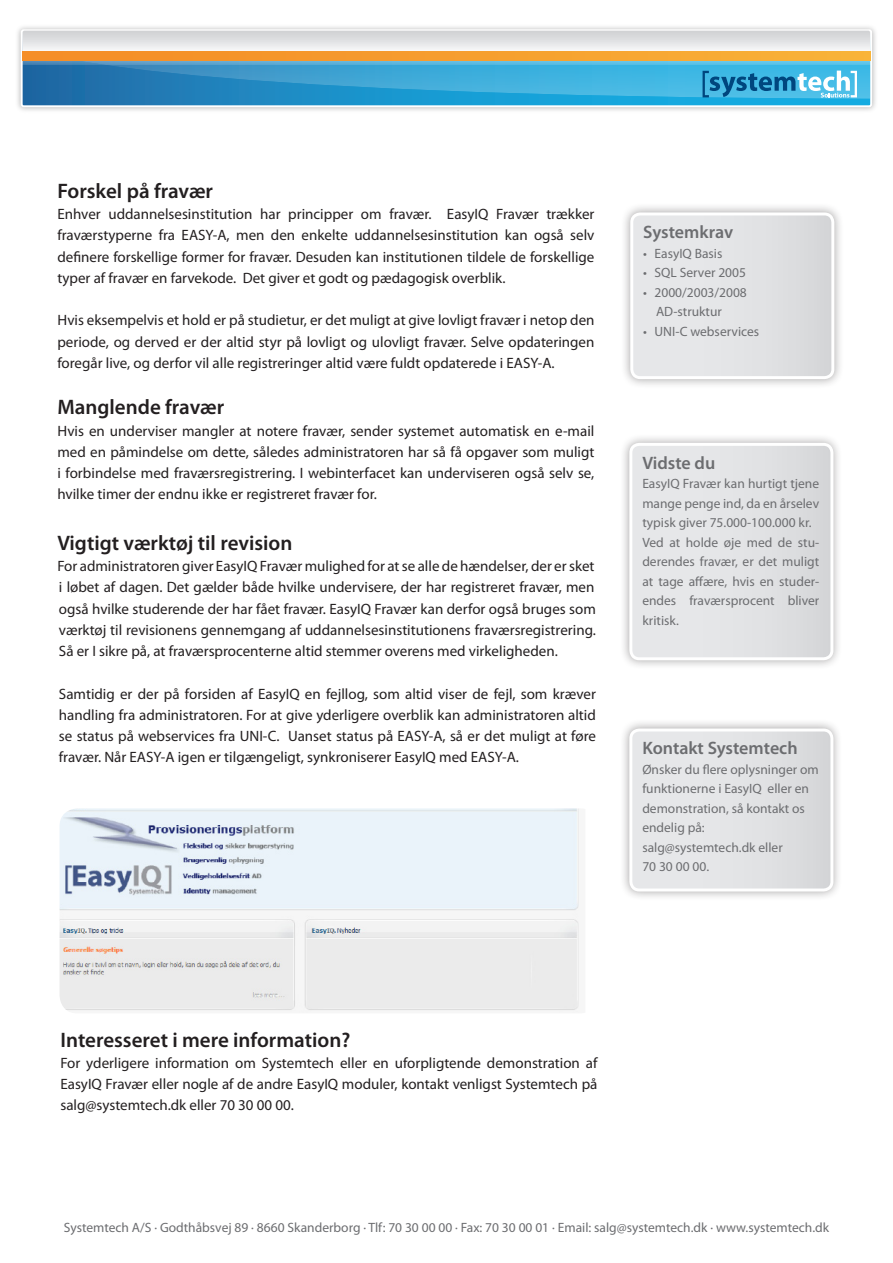
<style>
.page{position:relative;width:893px;height:1263px;background:#fff}
.page>*{position:absolute;margin:0;border:0;box-sizing:border-box;transform-origin:0 0}
.Underoverskrift{font:600 21px "Myriad Pro";color:#231f20}
.Brødtekst{font:600 21px "Myriad Pro";color:#231f20}
.Box_overskrift{font:600 18px "Myriad Pro";color:#6c6d70}
.Brødtekst-2{font:15px/21.3px "Myriad Pro";color:#231f20;text-align:justify}
.Box_brødtekst{font:13.5px/19.5px "Myriad Pro";color:#6c6d70;text-align:justify}
.Bullet_i_box{font:13.5px/19.5px "Myriad Pro";color:#6c6d70}
</style>
<div class="page">
<img style="left:17px;top:26px;width:859px;height:85px">
<svg style="left:24px;top:74px;width:845px;height:30px;background:#1a8dc5"></svg>
<div style="left:21px;top:29px;width:851px;height:78px;border:2px solid #fff;border-radius:2px"></div>
<svg style="left:23px;top:31px;width:847px;height:20px"></svg>
<svg style="left:23px;top:51px;width:847px;height:10px;background:#f69e2e"></svg>
<svg style="left:55px;top:60px;width:815px;height:39px;background:#40a1cd"></svg>
<div style="left:619px;top:719px;width:224px;height:182px;background:#231f20;opacity:.4"></div>
<svg style="left:631px;top:730px;width:201px;height:160px;background:#e1e2e4"></svg>
<div style="left:629px;top:728px;width:204px;height:163px;border:3px solid #fff;border-radius:9px"></div>
<img style="left:60px;top:808px;width:519px;height:204px">
<div style="left:620px;top:203px;width:224px;height:186px;background:#231f20;opacity:.4"></div>
<svg style="left:632px;top:214px;width:201px;height:164px;background:#e1e2e4"></svg>
<div style="left:630px;top:212px;width:204px;height:167px;border:3px solid #fff;border-radius:9px"></div>
<div style="left:619px;top:433px;width:224px;height:237px;background:#231f20;opacity:.4"></div>
<svg style="left:631px;top:444px;width:201px;height:215px;background:#e1e2e4"></svg>
<div style="left:629px;top:443px;width:204px;height:217px;border:3px solid #fff;border-radius:9px"></div>
<p class="Underoverskrift" style="left:57px;top:177px;width:157px">Forskel på fravær</p>
<p class="Brødtekst-2" style="left:57px;top:203px;width:539px">Enhver uddannelsesinstitution har principper om fravær. EasyIQ Fravær trækker fraværstyperne fra EASY-A, men den enkelte uddannelsesinstitution kan også selv definere forskellige former for fravær. Desuden kan institutionen tildele de forskellige typer af fravær en farvekode. Det giver et godt og pædagogisk overblik.</p>
<p class="Brødtekst-2" style="left:57px;top:309px;width:539px">Hvis eksempelvis et hold er på studietur, er det muligt at give lovligt fravær i netop den periode, og derved er der altid styr på lovligt og ulovligt fravær. Selve opdateringen foregår live, og derfor vil alle registreringer altid være fuldt opdaterede i EASY-A.</p>
<p class="Underoverskrift" style="left:57px;top:394px;width:168px">Manglende fravær</p>
<p class="Brødtekst-2" style="left:57px;top:420px;width:539px">Hvis en underviser mangler at notere fravær, sender systemet automatisk en e-mail med en påmindelse om dette, således administratoren har så få opgaver som muligt i forbindelse med fraværsregistrering. I webinterfacet kan underviseren også selv se, hvilke timer der endnu ikke er registreret fravær for.</p>
<p class="Underoverskrift" style="left:57px;top:529px;width:237px">Vigtigt værktøj til revision</p>
<p class="Brødtekst-2" style="left:57px;top:555px;width:540px">For administratoren giver EasyIQ Fravær mulighed for at se alle de hændelser, der er sket i løbet af dagen. Det gælder både hvilke undervisere, der har registreret fravær, men også hvilke studerende der har fået fravær. EasyIQ Fravær kan derfor også bruges som værktøj til revisionens gennemgang af uddannelsesinstitutionens fraværsregistrering.<br>Så er I sikre på, at fraværsprocenterne altid stemmer overens med virkeligheden.</p>
<p class="Brødtekst-2" style="left:59px;top:683px;width:539px">Samtidig er der på forsiden af EasyIQ en fejllog, som altid viser de fejl, som kræver handling fra administratoren. For at give yderligere overblik kan administratoren altid se status på webservices fra UNI-C. Uanset status på EASY-A, så er det muligt at føre fravær. Når EASY-A igen er tilgængeligt, synkroniserer EasyIQ med EASY-A.</p>
<p class="Box_overskrift" style="left:643px;top:221px;width:91px">Systemkrav</p>
<p class="Bullet_i_box" style="left:643px;top:243px;width:81px">• EasyIQ Basis</p>
<p class="Bullet_i_box" style="left:643px;top:263px;width:104px">• SQL Server 2005</p>
<p class="Bullet_i_box" style="left:656px;top:282px;width:92px;text-indent:-13px">• 2000/2003/2008<br>AD-struktur</p>
<p class="Bullet_i_box" style="left:643px;top:321px;width:117px">• UNI-C webservices</p>
<p class="Box_overskrift" style="left:642px;top:451px;width:74px">Vidste du</p>
<p class="Box_brødtekst" style="left:642px;top:473px;width:178px">EasyIQ Fravær kan hurtigt tjene mange penge ind, da en årselev typisk giver 75.000-100.000 kr.</p>
<p class="Box_brødtekst" style="left:642px;top:532px;width:178px">Ved at holde øje med de stu&shy;derendes fravær, er det muligt at tage affære, hvis en studer&shy;endes fraværsprocent bliver kritisk.</p>
<p class="Box_overskrift" style="left:642px;top:737px;width:157px">Kontakt Systemtech</p>
<p class="Box_brødtekst" style="left:642px;top:759px;width:178px;text-align:left">Ønsker du flere oplysninger om funktionerne i EasyIQ eller en demonstration, så kontakt os endelig på: salg@systemtech.dk eller</p>
<p class="Box_brødtekst" style="left:642px;top:857px;width:68px">70 30 00 00.</p>
<p class="Brødtekst" style="left:60px;top:1026px;width:291px">Interesseret i mere information?</p>
<p class="Brødtekst-2" style="left:60px;top:1052px;width:539px">For yderligere information om Systemtech eller en uforpligtende demonstration af EasyIQ Fravær eller nogle af de andre EasyIQ moduler, kontakt venligst Systemtech på salg@systemtech.dk eller 70 30 00 00.</p>
<p class="Box_brødtekst" style="left:64px;top:1217px;width:767px">Systemtech A/S · Godthåbsvej 89 · 8660 Skanderborg · Tlf: 70 30 00 00 · Fax: 70 30 00 01 · Email: salg@systemtech.dk · www.systemtech.dk</p>
</div>
